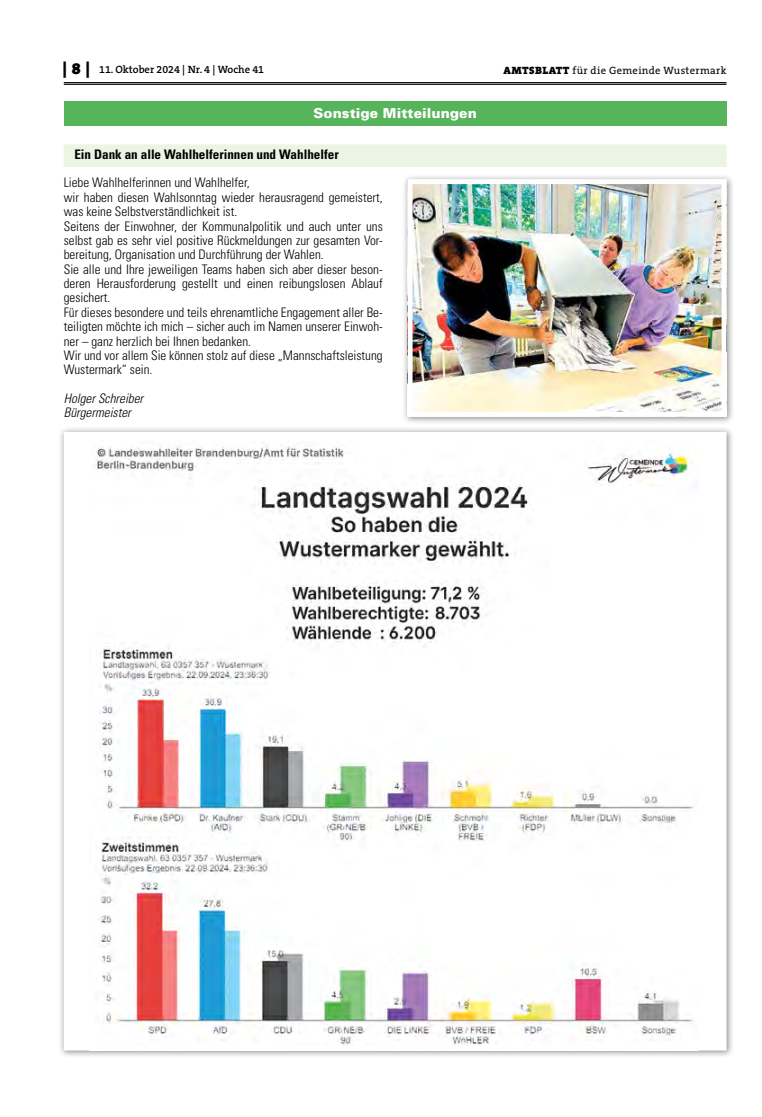
<style>
.page{position:relative;width:762px;height:1117px;background:#fff}
.page>*{position:absolute;margin:0;border:0;box-sizing:border-box;transform-origin:0 0}
.t1{font:900 13.75px "Univers 75";letter-spacing:.005em;color:#fff}
.t2{font:300 condensed 13.12px/14.4px "Univers";color:#000}
.t3{font:700 condensed 13.12px "Univers";color:#000}
.t4{font:italic 300 condensed 13.12px/14.4px "Univers";color:#000}
.t5{font:10.62px "The Serif B W5 Plain";letter-spacing:.03em;color:#000}
.t6{font:600 10.62px "The Serif B W6";color:#000}
.s1{font-family:"The Serif B W9";font-weight:900;font-size:16.25px}
.s2{font-family:"The Serif B W9";font-weight:900}
</style>
<div class="page">
<hr style="left:64px;top:82px;width:662px;height:1px;background:#000">
<hr style="left:64px;top:84px;width:662px;height:1px;background:#000">
<div style="left:64px;top:101px;width:662px;height:25px;background:#56b45b"></div>
<div style="left:64px;top:144px;width:662px;height:23px;background:#ecf4e4"></div>
<div style="left:402px;top:173px;width:332px;height:252px;background:#000;opacity:.45"></div>
<img style="left:413px;top:185px;width:307px;height:226px">
<div style="left:407px;top:179px;width:319px;height:238px;border:5px solid #fff"></div>
<div style="left:58px;top:426px;width:676px;height:632px;background:#000;opacity:.45"></div>
<div style="left:66px;top:434px;width:658px;height:613px;background:#fff"></div>
<img style="left:94px;top:445px;width:604px;height:599px">
<p class="t6" style="left:63px;top:63px;width:203px"><span class="s1">| 8 |</span> 11. Oktober 2024 | Nr. 4 | Woche 41</p>
<p class="t5" style="left:503px;top:63px;width:225px"><span class="s2">AMTSBLATT</span> für die Gemeinde Wustermark</p>
<p class="t1" style="left:313px;top:104px;width:165px">Sonstige Mitteilungen</p>
<p class="t3" style="left:74px;top:146px;width:266px">Ein Dank an alle Wahlhelferinnen und Wahlhelfer</p>
<p class="t2" style="left:64px;top:175px;width:320px">Liebe Wahlhelferinnen und Wahlhelfer,<br>wir haben diesen Wahlsonntag wieder herausragend gemeistert, was keine Selbstverständlichkeit ist.<br>Seitens der Einwohner, der Kommunalpolitik und auch unter uns selbst gab es sehr viel positive Rückmeldungen zur gesamten Vor&shy;bereitung, Organisation und Durchführung der Wahlen.<br>Sie alle und Ihre jeweiligen Teams haben sich aber dieser beson&shy;deren Herausforderung gestellt und einen reibungslosen Ablauf gesichert.<br>Für dieses besondere und teils ehrenamtliche Engagement aller Be&shy;teiligten möchte ich mich – sicher auch im Namen unserer Einwoh&shy;ner – ganz herzlich bei Ihnen bedanken.<br>Wir und vor allem Sie können stolz auf diese „Mannschaftsleistung Wustermark“ sein.</p>
<p class="t4" style="left:64px;top:391px;width:81px">Holger Schreiber<br>Bürgermeister</p>
</div>
